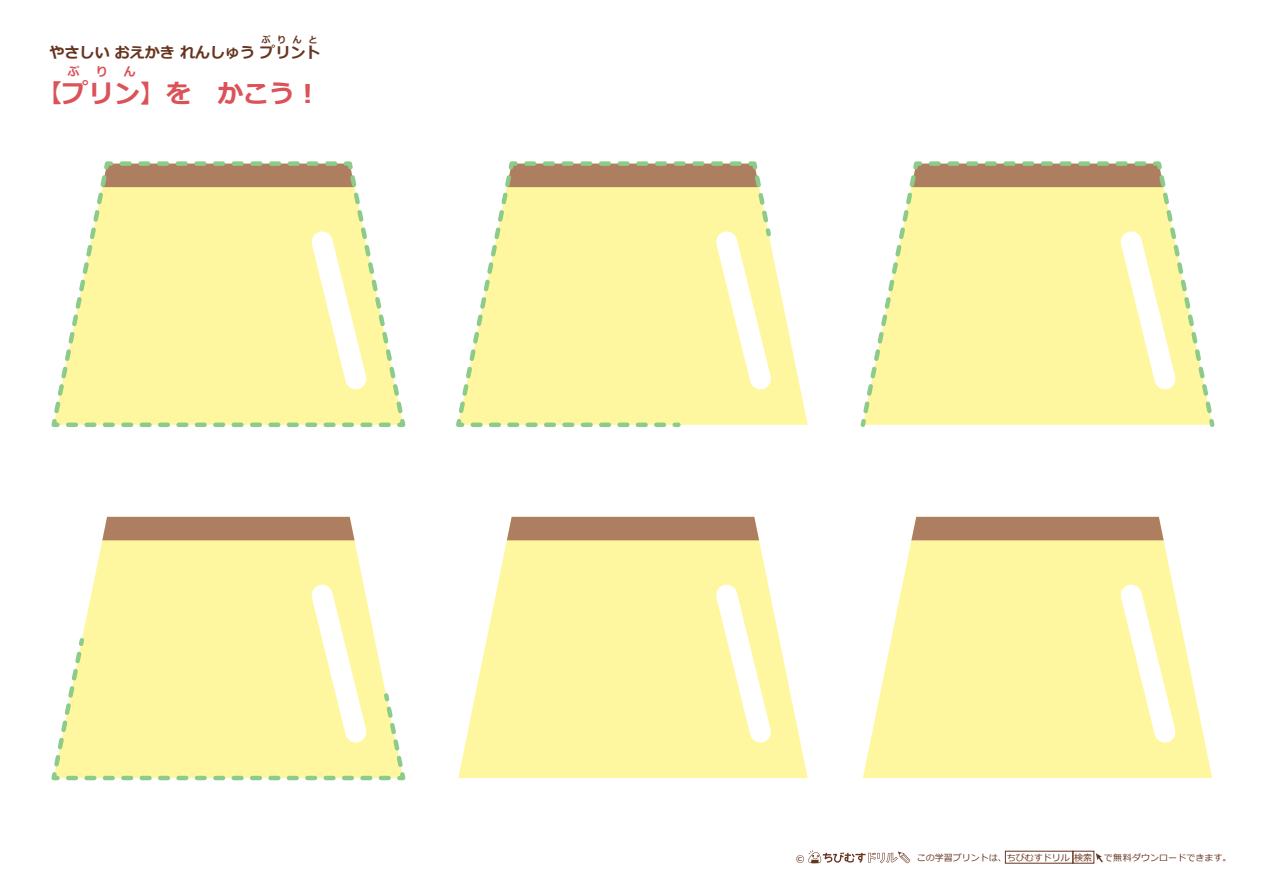
<style>
.page{position:relative;width:1263px;height:893px;background:#fff}
.page>*{position:absolute;margin:0;border:0;box-sizing:border-box;transform-origin:0 0}
.t1{font:700 25.8px "Meiryo";color:#db5259}
.t2{font:700 15px "Meiryo";color:#66341f}
.t3{font:700 12px "Meiryo";color:#db5259}
.t4{font:9px "Meiryo";color:#66341f}
.t5{font:700 9px "Meiryo";color:#66341f}
</style>
<div class="page">
<svg style="left:51px;top:161px;width:355px;height:266px"></svg>
<svg style="left:786px;top:319px;width:22px;height:106px"></svg>
<svg style="left:456px;top:161px;width:330px;height:266px"></svg>
<svg style="left:860px;top:161px;width:355px;height:266px"></svg>
<div style="left:96px;top:538px;width:265px;height:32px;background:#fff7a0"></div>
<div style="left:102px;top:517px;width:252px;height:23px;background:#ad7f60"></div>
<svg style="left:51px;top:570px;width:355px;height:211px"></svg>
<svg style="left:458px;top:540px;width:350px;height:238px;fill:#fff7a0"></svg>
<div style="left:507px;top:517px;width:252px;height:23px;background:#ad7f60"></div>
<svg style="left:701px;top:570px;width:85px;height:187px"></svg>
<svg style="left:863px;top:540px;width:349px;height:238px;fill:#fff7a0"></svg>
<div style="left:911px;top:517px;width:253px;height:23px;background:#ad7f60"></div>
<svg style="left:1106px;top:570px;width:84px;height:187px"></svg>
<svg style="left:808px;top:850px;width:102px;height:13px"></svg>
<svg style="left:1096px;top:853px;width:7px;height:9px"></svg>
<p class="t5" style="left:261px;top:33px;width:58px">ぷりんと</p>
<h1 class="t1" style="left:37px;top:76px;width:286px">【プリン】を　かこう︕</h1>
<h2 class="t2" style="left:50px;top:42px;width:273px">やさしい おえかき れんしゅう プリント</h2>
<h3 class="t3" style="left:68px;top:64px;width:13px">ぷ</h3>
<h3 class="t3" style="left:96px;top:64px;width:13px">り</h3>
<h3 class="t3" style="left:124px;top:64px;width:13px">ん</h3>
<p class="t4" style="left:796px;top:852px;width:10px">©</p>
<p class="t4" style="left:917px;top:851px;width:177px">この学習プリントは、ちびむすドリル検索</p>
<p class="t4" style="left:1104px;top:851px;width:129px">で無料ダウンロードできます。</p>
</div>
